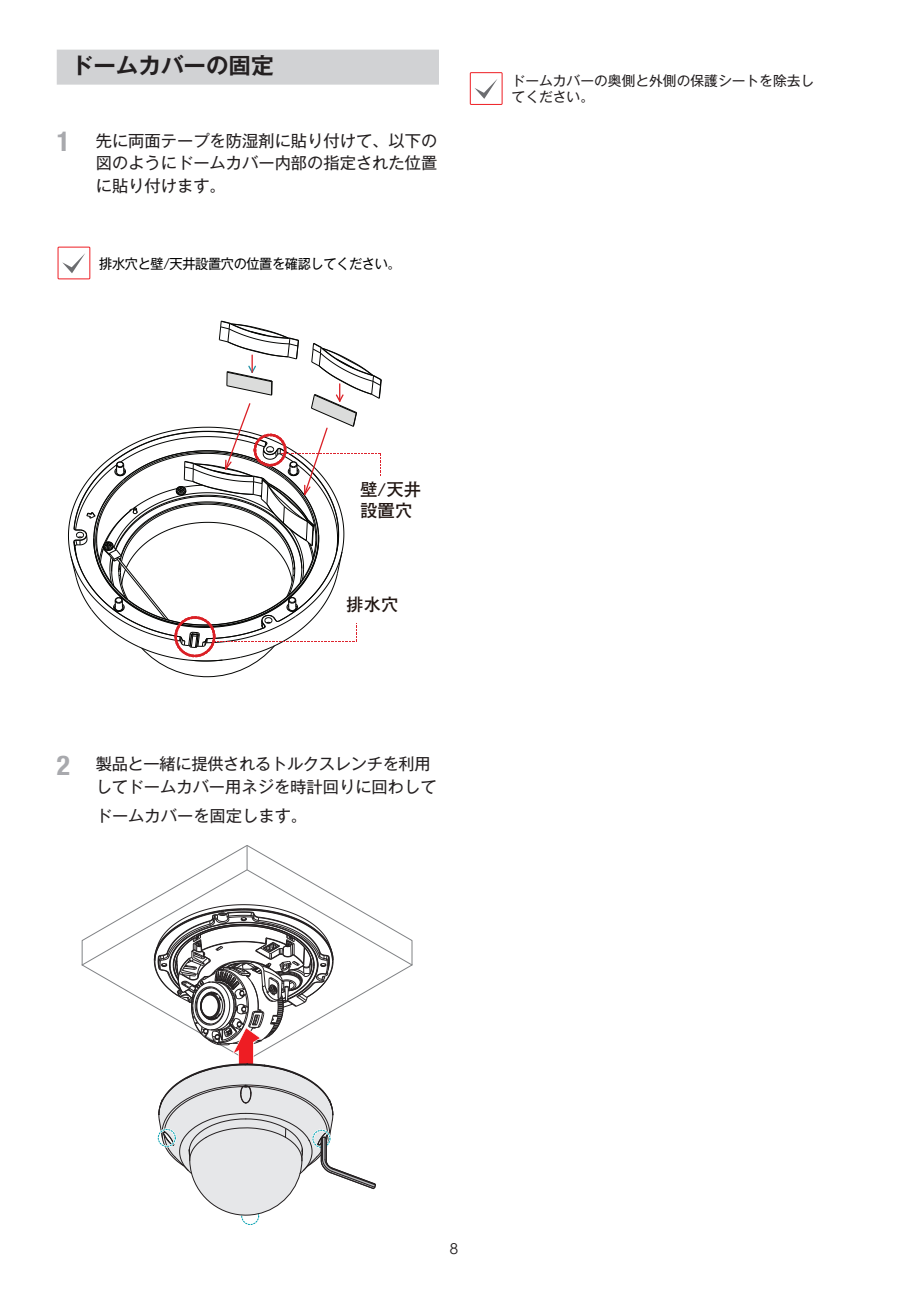
<style>
.page{position:relative;width:908px;height:1290px;background:#fff}
.page>*{position:absolute;margin:0;border:0;box-sizing:border-box;transform-origin:0 0}
.t1{font:700 22.5px "Gothic MB101 Pro De";color:#231f20}
.t2{font:700 17.25px/20.8px "Futo Go B101 Pr 6 N";color:#211612}
.t3{font:16.25px/22.5px "Gothic MB101 Pro";color:#231f20;text-align:justify}
.t4{font:16.25px/22.5px "Gothic MB101 Pro";letter-spacing:-.02em;color:#231f20}
.t5{font:15px "Century Gothic";color:#231f20}
.t6{font:13.75px/16.2px "Gothic MB101 Pro";color:#231f20}
.t7{font:13.75px "Gothic MB101 Pro";letter-spacing:-.03em;color:#000;scale:.96 1}
.s1{font-family:"Helvetica Neue";font-weight:700;font-stretch:condensed;font-size:27.5px;color:#a8a9ad}
.s2{color:#231f20}
</style>
<div class="page">
<div style="left:57px;top:50px;width:382px;height:35px;background:#d1d2d4"></div>
<div style="left:58px;top:247px;width:32px;height:32px;border:1px solid #ee1d23"></div>
<svg style="left:62px;top:253px;width:23px;height:20px"></svg>
<svg style="left:68px;top:320px;width:314px;height:357px"></svg>
<div style="left:240px;top:1206px;width:19px;height:19px;border:2px solid #fff;border-radius:50%"></div>
<div style="left:241px;top:1207px;width:18px;height:18px;border:1px dashed #00a0b0;border-radius:50%"></div>
<svg style="left:81px;top:845px;width:331px;height:371px"></svg>
<div style="left:157px;top:1128px;width:19px;height:19px;border:2px solid #fff;border-radius:50%"></div>
<div style="left:158px;top:1129px;width:17px;height:18px;border:1px dashed #00a0b0;border-radius:50%"></div>
<div style="left:469px;top:72px;width:33px;height:33px;border:1px solid #ee1d23"></div>
<svg style="left:475px;top:79px;width:22px;height:20px"></svg>
<h1 class="t1" style="left:71px;top:47px;width:204px">ドームカバーの固定</h1>
<p class="t3" style="left:96px;top:127px;width:343px;text-indent:-39px"><span class="s1">1</span> 先に両面テープを防湿剤に貼り付けて、以下の図のようにドームカバー内部の指定された位置に貼り付けます。</p>
<p class="t7" style="left:99px;top:252px;width:316px">排水穴と壁/天井設置穴の位置を確認してください<span class="s2">。</span></p>
<p class="t6" style="left:511px;top:71px;width:304px">ドームカバーの奥側と外側の保護シートを除去してください。</p>
<p class="t2" style="left:360px;top:478px;width:62px">壁/天井設置穴</p>
<p class="t2" style="left:346px;top:594px;width:54px">排水穴</p>
<p class="t4" style="left:96px;top:751px;width:342px;text-indent:-39px"><span class="s1">2</span> 製品と一緒に提供されるトルクスレンチを利用してドームカバー用ネジを時計回りに回わして</p>
<p class="t3" style="left:96px;top:802px;width:213px">ドームカバーを固定します。</p>
<p class="t5" style="left:449px;top:1239px;width:10px">8</p>
</div>
